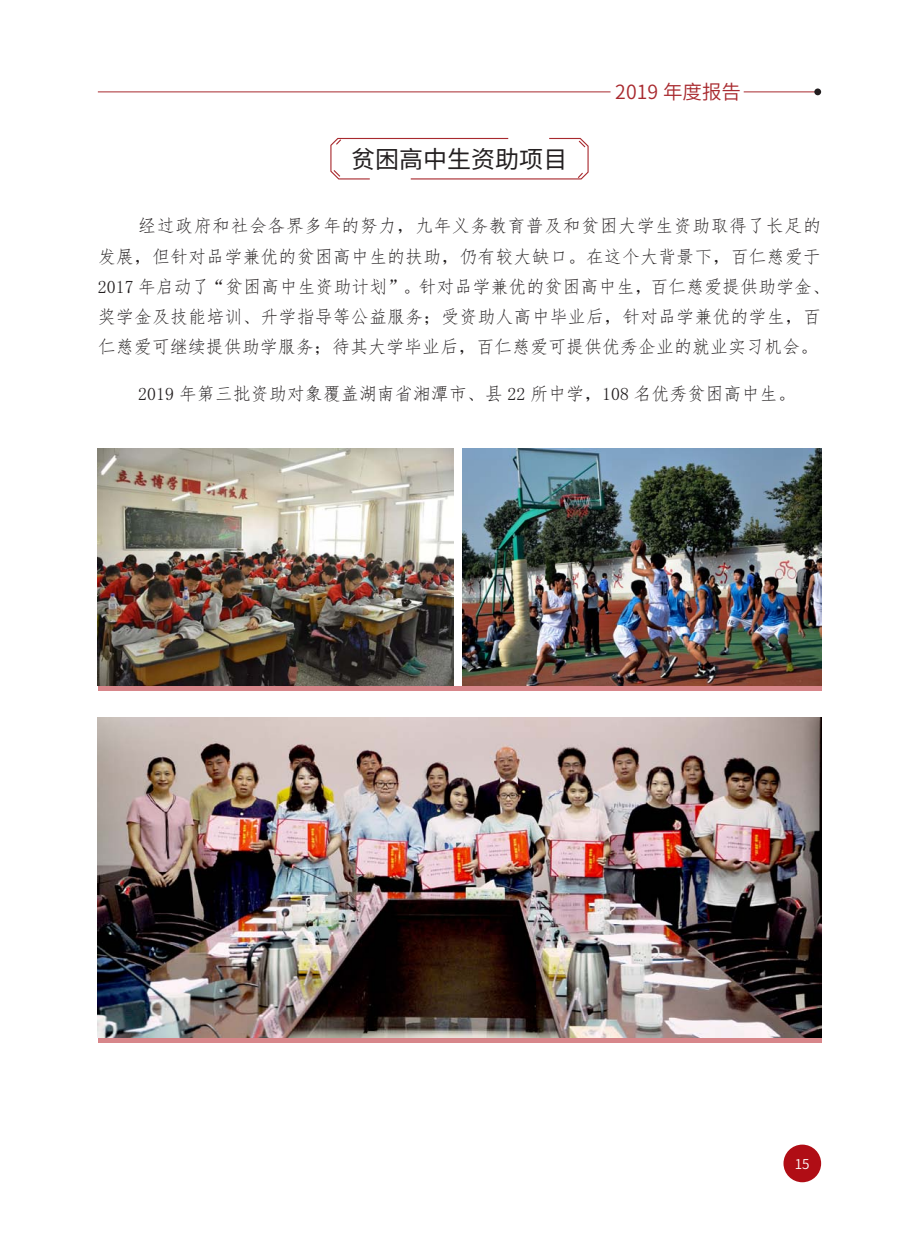
<style>
.page{position:relative;width:919px;height:1238px;background:#fff}
.page>*{position:absolute;margin:0;border:0;box-sizing:border-box;transform-origin:0 0}
.t1{font:24px "Source Han Sans CN";color:#231f20}
.t2{font:19.5px "Source Han Sans CN";color:#a8292e}
.t3{font:18px/30px "Fang Song";color:#231f20}
.t4{font:13.5px "Source Han Sans CN";color:#fff}
</style>
<div class="page">
<div style="left:783px;top:1144px;width:38px;height:38px;background:#b00d15;border-radius:50%"></div>
<hr style="left:743px;top:91px;width:74px;height:1px;background:#a8292e">
<hr style="left:98px;top:91px;width:512px;height:1px;background:#a8292e">
<div style="left:814px;top:88px;width:7px;height:7px;background:#231f20;border-radius:50%"></div>
<img style="left:98px;top:717px;width:723px;height:320px">
<div style="left:98px;top:685px;width:723px;height:5px;background:#d7868a"></div>
<div style="left:98px;top:1037px;width:723px;height:5px;background:#d7868a"></div>
<img style="left:97px;top:448px;width:357px;height:237px">
<img style="left:462px;top:448px;width:359px;height:237px">
<svg style="left:330px;top:137px;width:259px;height:43px"></svg>
<h1 class="t1" style="left:351px;top:145px;width:217px">贫困高中生资助项目</h1>
<p class="t2" style="left:615px;top:80px;width:127px">2019 年度报告</p>
<p class="t3" style="left:98px;top:211px;width:733px;text-indent:40px">经过政府和社会各界多年的努力，九年义务教育普及和贫困大学生资助取得了长足的发展，但针对品学兼优的贫困高中生的扶助，仍有较大缺口。在这个大背景下，百仁慈爱于2017 年启动了“贫困高中生资助计划”。针对品学兼优的贫困高中生，百仁慈爱提供助学金、奖学金及技能培训、升学指导等公益服务；受资助人高中毕业后，针对品学兼优的学生，百仁慈爱可继续提供助学服务；待其大学毕业后，百仁慈爱可提供优秀企业的就业实习机会。</p>
<p class="t3" style="left:138px;top:378px;width:658px">2019 年第三批资助对象覆盖湖南省湘潭市、县 22 所中学，108 名优秀贫困高中生。</p>
<p class="t4" style="left:794px;top:1156px;width:16px">15</p>
</div>
